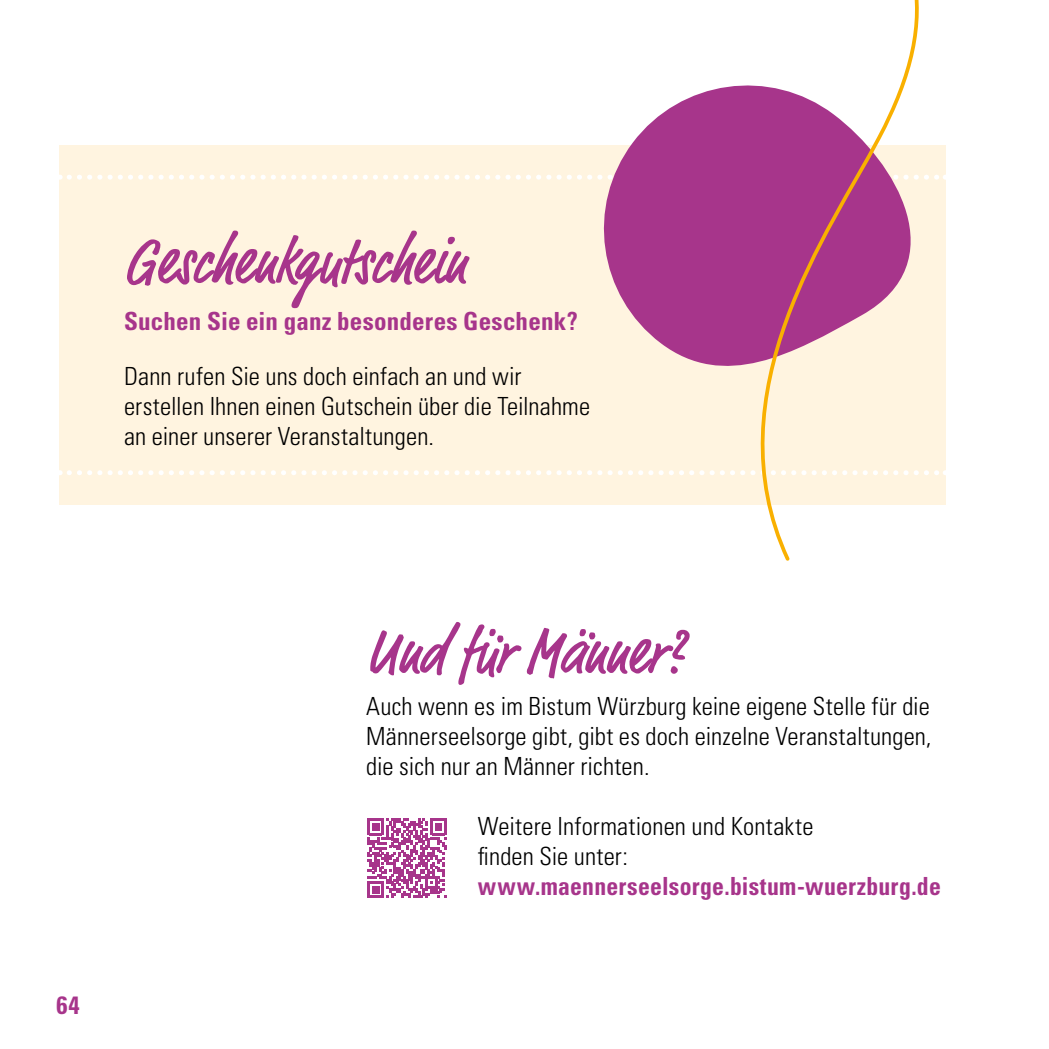
<style>
.page{position:relative;width:1049px;height:1049px;background:#fff}
.page>*{position:absolute;margin:0;border:0;box-sizing:border-box;transform-origin:0 0}
.t1{font:500 condensed 65px "Market Pro";letter-spacing:-.005em;color:#a7358b}
.t2{font:300 condensed 25px/30px "Univers LT Std";letter-spacing:.005em;color:#000}
.t3{font:700 condensed 25px "Univers LT Std";letter-spacing:.01em;color:#a7358b;scale:.95 1}
.t4{font:700 condensed 25px "Univers LT Std";letter-spacing:.01em;color:#a7358b}
</style>
<div class="page">
<div style="left:59px;top:145px;width:887px;height:359px;background:#fff4e0"></div>
<svg style="left:69px;top:175px;width:513px;height:5px"></svg>
<svg style="left:69px;top:470px;width:642px;height:5px"></svg>
<svg style="left:587px;top:90px;width:124px;height:275px;fill:#a7358b"></svg>
<svg style="left:711px;top:0;width:235px;height:561px"></svg>
<svg style="left:367px;top:818px;width:80px;height:80px"></svg>
<h1 class="t1" style="left:124px;top:217px;width:344px">Geschenkgutschein</h1>
<p class="t4" style="left:124px;top:306px;width:455px">Suchen Sie ein ganz besonderes Geschenk?</p>
<p class="t2" style="left:124px;top:361px;width:468px">Dann rufen Sie uns doch einfach an und wir erstellen Ihnen einen Gutschein über die Teilnahme an einer unserer Veranstaltungen.</p>
<p class="t4" style="left:56px;top:990px;width:25px">64</p>
<h1 class="t1" style="left:366px;top:607px;width:319px">Und für Männer?</h1>
<p class="t2" style="left:366px;top:691px;width:567px;text-align:justify">Auch wenn es im Bistum Würzburg keine eigene Stelle für die Männerseelsorge gibt, gibt es doch einzelne Veranstaltungen, die sich nur an Männer richten.</p>
<p class="t2" style="left:478px;top:811px;width:337px">Weitere Informationen und Kontakte finden Sie unter:</p>
<p class="t3" style="left:478px;top:871px;width:489px">www.maennerseelsorge.bistum-wuerzburg.de</p>
</div>
